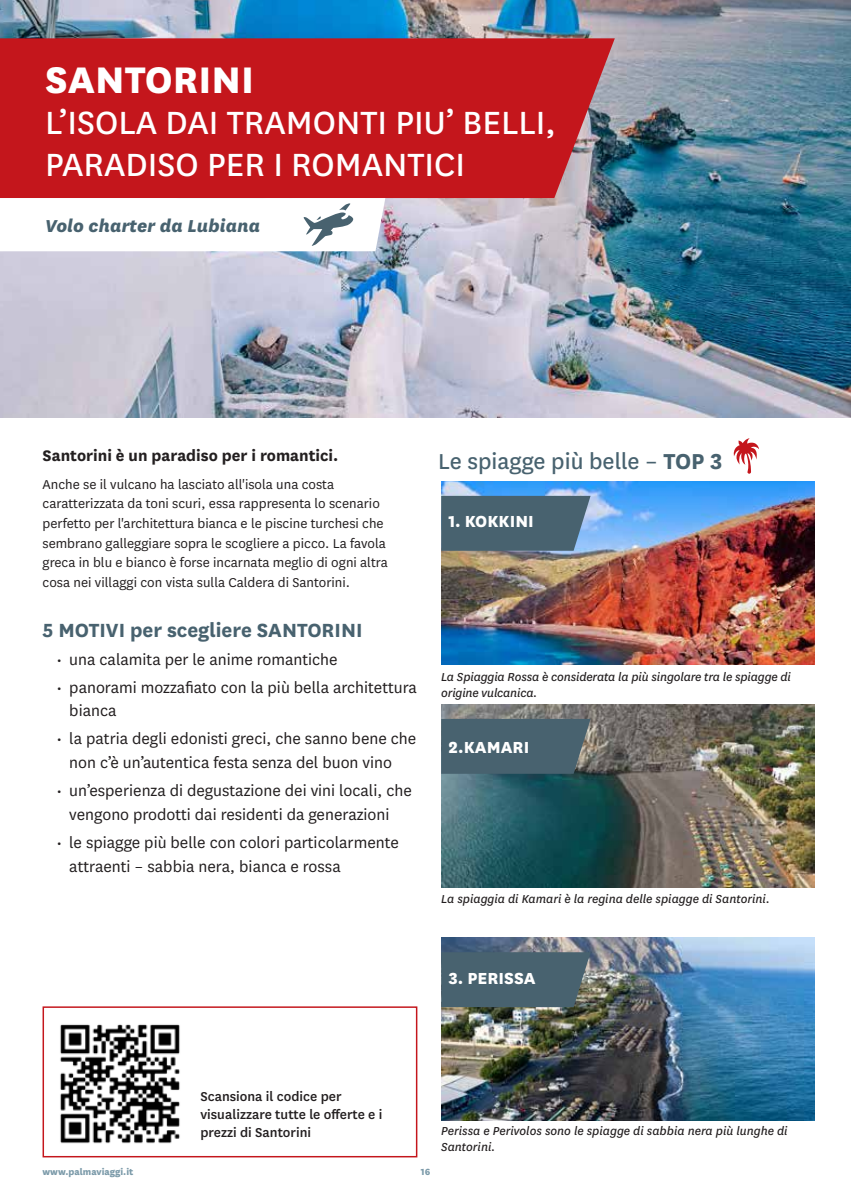
<style>
.page{position:relative;width:851px;height:1200px;background:#fff}
.page>*{position:absolute;margin:0;border:0;box-sizing:border-box;transform-origin:0 0}
.t1{font:800 43.2px "National";color:#fff}
.t2{font:37.5px/41.2px "National";color:#fff}
.t3{font:25.2px "National";color:#48626f}
.t4{font:700 22.35px "National";color:#48626f}
.t5{font:italic 800 20.1px "National";color:#48626f}
.t6{font:800 18.75px "National";color:#fff}
.t7{font:17.85px/23.7px "National";color:#231f20}
.t8{font:700 17.85px "National";color:#231f20}
.t9{font:15px/19.5px "National";color:#231f20}
.t10{font:500 15px/18px "National";color:#231f20}
.t11{font:italic 13.5px/16.2px "National";color:#231f20}
.t12{font:800 10.5px "National";color:#7b9aa9}
.s1{font-weight:700}
</style>
<div class="page">
<img style="left:0;top:0;width:850px;height:418px">
<img style="left:441px;top:481px;width:373px;height:183px">
<img style="left:441px;top:704px;width:373px;height:183px">
<img style="left:441px;top:937px;width:373px;height:183px">
<svg style="left:441px;top:495px;width:149px;height:55px;background:#4d6878"></svg>
<svg style="left:441px;top:718px;width:149px;height:55px;background:#4c646f"></svg>
<svg style="left:441px;top:951px;width:149px;height:55px;background:#4c6470"></svg>
<div style="left:43px;top:1006px;width:374px;height:151px;border:1px solid #c4161c"></div>
<img style="left:60px;top:1024px;width:120px;height:120px">
<div style="left:0;top:38px;width:614px;height:160px;background:#c4161c"></div>
<svg style="left:0;top:198px;width:385px;height:53px"></svg>
<svg style="left:733px;top:438px;width:26px;height:35px"></svg>
<h1 class="t1" style="left:45px;top:49px;width:210px">SANTORINI</h1>
<h2 class="t2" style="left:45px;top:100px;width:512px">L’ISOLA DAI TRAMONTI PIU’ BELLI,<br>PARADISO PER I ROMANTICI</h2>
<p class="t5" style="left:45px;top:212px;width:217px">Volo charter da Lubiana</p>
<p class="t8" style="left:43px;top:443px;width:297px">Santorini è un paradiso per i romantici.</p>
<p class="t9" style="left:43px;top:474px;width:347px">Anche se il vulcano ha lasciato all'isola una costa caratterizzata da toni scuri, essa rappresenta lo scenario perfetto per l'architettura bianca e le piscine turchesi che sembrano galleggiare sopra le scogliere a picco. La favola greca in blu e bianco è forse incarnata meglio di ogni altra cosa nei villaggi con vista sulla Caldera di Santorini.</p>
<p class="t4" style="left:43px;top:613px;width:321px">5 MOTIVI per scegliere SANTORINI</p>
<p class="t7" style="left:57px;top:646px;width:282px">• una calamita per le anime romantiche</p>
<p class="t7" style="left:69px;top:674px;width:349px;text-indent:-13px">• panorami mozzafiato con la più bella architettura bianca</p>
<p class="t7" style="left:69px;top:726px;width:348px;text-indent:-13px">• la patria degli edonisti greci, che sanno bene che non c’è un’autentica festa senza del buon vino</p>
<p class="t7" style="left:57px;top:777px;width:357px;text-align:center">• un’esperienza di degustazione dei vini locali, che vengono prodotti dai residenti da generazioni</p>
<p class="t7" style="left:69px;top:829px;width:331px;text-indent:-13px">• le spiagge più belle con colori particolarmente attraenti – sabbia nera, bianca e rossa</p>
<h3 class="t3" style="left:438px;top:444px;width:286px">Le spiagge più belle – <span class="s1">TOP 3</span></h3>
<p class="t6" style="left:448px;top:508px;width:87px">1. KOKKINI</p>
<p class="t11" style="left:441px;top:668px;width:351px">La Spiaggia Rossa è considerata la più singolare tra le spiagge di origine vulcanica.</p>
<p class="t6" style="left:448px;top:733px;width:82px">2.KAMARI</p>
<p class="t11" style="left:441px;top:890px;width:330px">La spiaggia di Kamari è la regina delle spiagge di Santorini.</p>
<p class="t6" style="left:448px;top:964px;width:89px">3. PERISSA</p>
<p class="t10" style="left:200px;top:1086px;width:183px">Scansiona il codice per visualizzare tutte le offerte e i prezzi di Santorini</p>
<p class="t12" style="left:43px;top:1164px;width:92px">www.palmaviaggi.it</p>
<p class="t12" style="left:420px;top:1164px;width:11px">16</p>
<p class="t11" style="left:441px;top:1121px;width:348px">Perissa e Perivolos sono le spiagge di sabbia nera più lunghe di<br>Santorini.</p>
</div>
